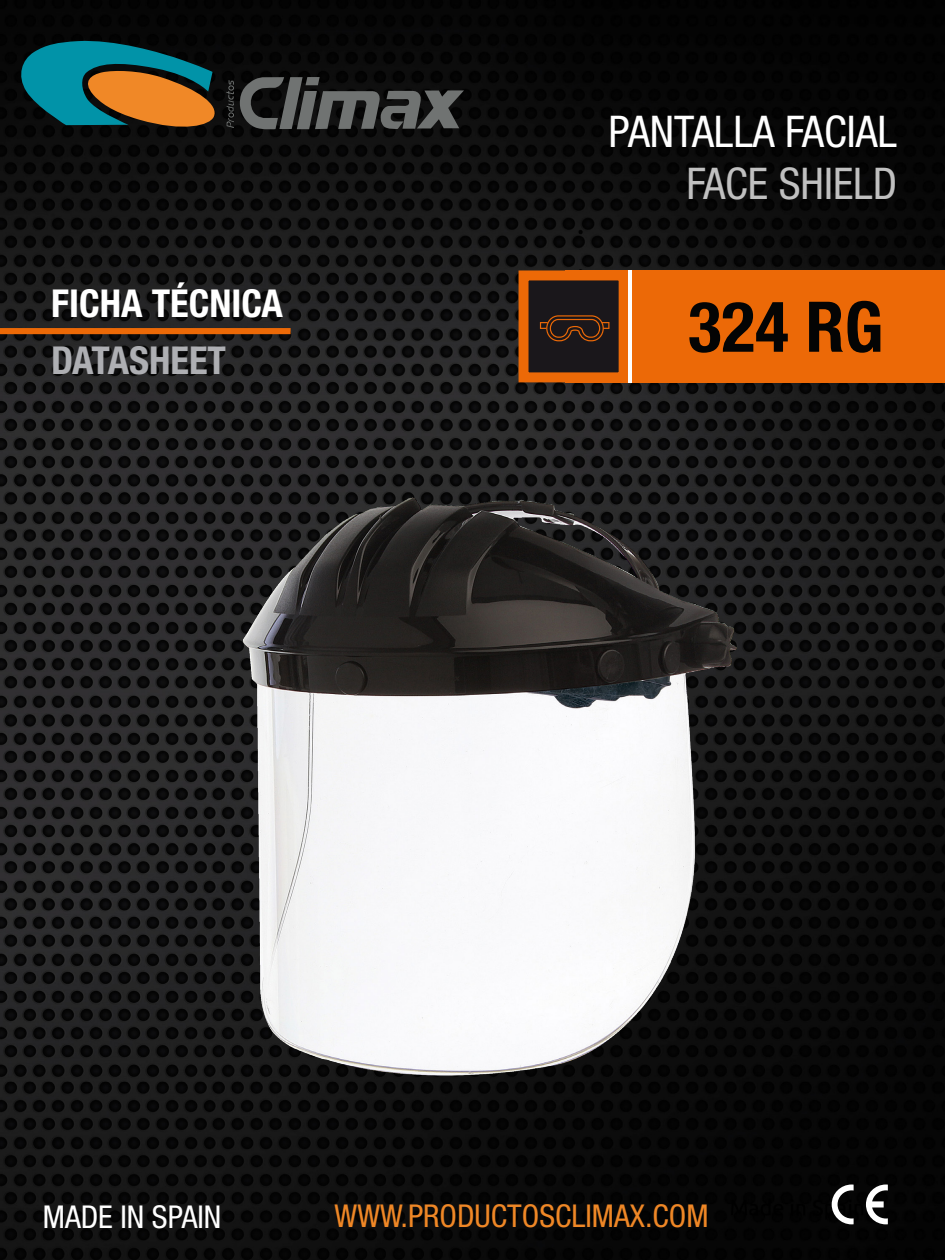
<style>
.page{position:relative;width:945px;height:1260px;background:#fff}
.page>*{position:absolute;margin:0;border:0;box-sizing:border-box;transform-origin:0 0}
.t1{font:700 condensed 70px "Helvetica Neue LT Std";color:#040404}
.t2{font:condensed 43.75px "Helvetica Neue LT Std";color:#fff}
.t3{font:condensed 43.75px "Helvetica Neue LT Std";color:#c0c0c0}
.t4{font:700 condensed 38.5px "Helvetica Neue LT Std";color:#fff}
.t5{font:700 condensed 38.5px "Helvetica Neue LT Std";color:#aeafb3}
.t6{font:condensed 31.5px "Helvetica Neue LT Std";color:#ef8726}
.t7{font:condensed 31.5px "Helvetica Neue LT Std";color:#fff}
</style>
<div class="page">
<img style="left:0;top:0;width:945px;height:1260px">
<svg style="left:832px;top:1185px;width:22px;height:39px"></svg>
<svg style="left:866px;top:1185px;width:22px;height:39px"></svg>
<svg style="left:16px;top:39px;width:203px;height:94px;background:#3f5b4a"></svg>
<svg style="left:226px;top:80px;width:8px;height:48px"></svg>
<svg style="left:240px;top:77px;width:224px;height:53px;background:#3c3d3d"></svg>
<div style="left:565px;top:270px;width:380px;height:112px;background:#ec6907"></div>
<div style="left:0;top:328px;width:291px;height:6px;background:#ec6907"></div>
<div style="left:525px;top:275px;width:100px;height:103px;background:#1a171b"></div>
<div style="left:519px;top:270px;width:110px;height:112px;border:10px solid #ec6907"></div>
<hr style="left:628px;top:270px;width:4px;height:113px;background:#fff">
<svg style="left:540px;top:315px;width:69px;height:26px"></svg>
<img style="left:92px;top:412px;width:734px;height:734px">
<p class="t4" style="left:51px;top:280px;width:233px">FICHA TÉCNICA</p>
<p class="t5" style="left:51px;top:337px;width:176px">DATASHEET</p>
<h2 class="t2" style="left:609px;top:106px;width:290px">PANTALLA FACIAL</h2>
<h2 class="t3" style="left:686px;top:159px;width:212px">FACE SHIELD</h2>
<h1 class="t1" style="left:688px;top:284px;width:197px">324 RG</h1>
<p class="t7" style="left:43px;top:1199px;width:180px">MADE IN SPAIN</p>
<p class="t6" style="left:335px;top:1198px;width:375px">WWW.PRODUCTOSCLIMAX.COM</p>
</div>
